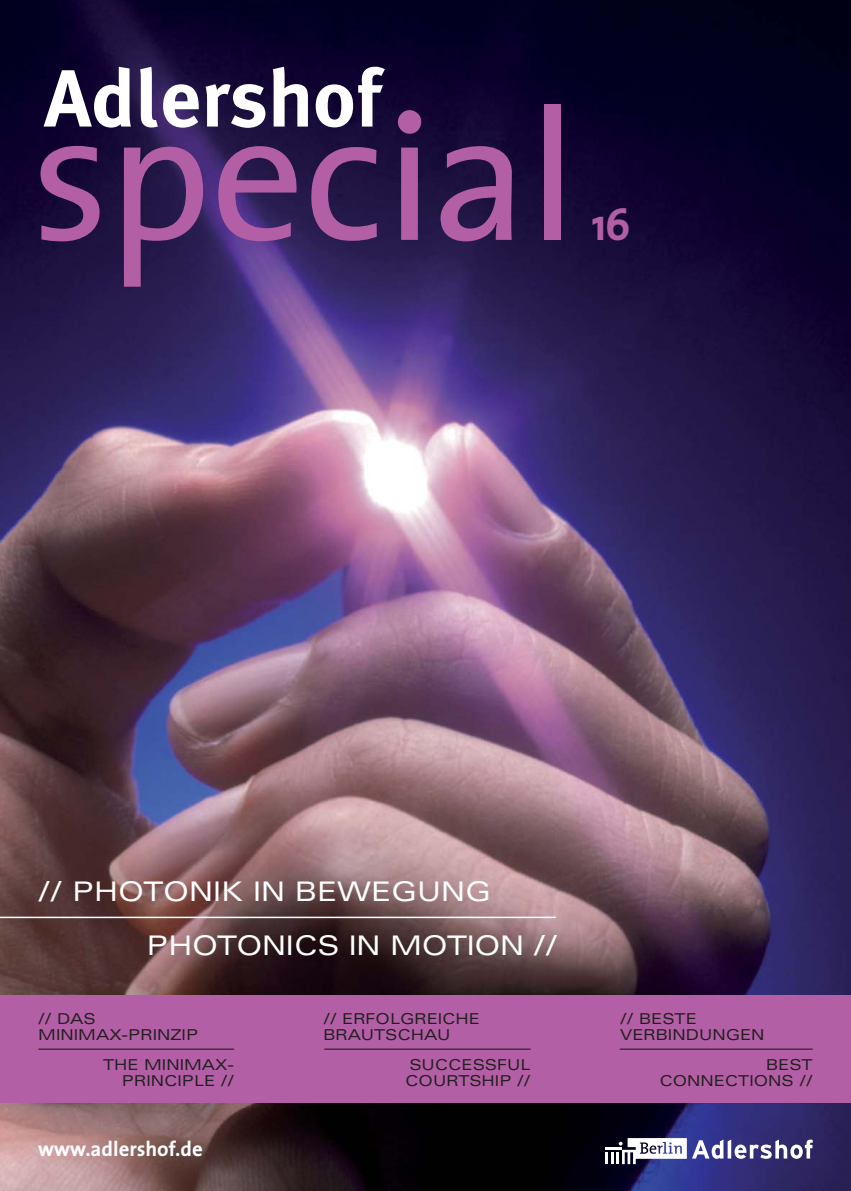
<style>
.page{position:relative;width:851px;height:1191px;background:#fff}
.page>*{position:absolute;margin:0;border:0;box-sizing:border-box;transform-origin:0 0}
.t1{font:185.7px "Thesis Sans";color:#b35fa5}
.t2{font:700 80.7px "Meta Plus";color:#fff}
.t3{font:44.85px "Thesis Sans Bolder";color:#b35fa5}
.t4{font:expanded 27px/53.6px "Univers";letter-spacing:-.01em;color:#fff}
.t5{font:21px "Thesis Sans Bolder";letter-spacing:.005em;color:#fff}
.t6{font:expanded 15px/16.5px "Univers";color:#231f20}
</style>
<div class="page">
<img style="left:0;top:0;width:850px;height:1190px">
<div style="left:0;top:995px;width:850px;height:108px;background:#b35fa5"></div>
<hr style="left:38px;top:1048px;width:196px;height:1px;background:#231f20">
<hr style="left:324px;top:1048px;width:206px;height:1px;background:#231f20">
<hr style="left:619px;top:1048px;width:193px;height:1px;background:#231f20">
<svg style="left:605px;top:1138px;width:81px;height:26px"></svg>
<svg style="left:692px;top:1139px;width:120px;height:19px"></svg>
<hr style="left:0;top:916px;width:555px;height:2px;background:#fff">
<h2 class="t2" style="left:44px;top:60px;width:338px">Adlershof</h2>
<h1 class="t1" style="left:33px;top:83px;width:545px">special</h1>
<h3 class="t3" style="left:592px;top:202px;width:40px">16</h3>
<h3 class="t4" style="left:147px;top:867px;width:412px;text-indent:-108px">// PHOTONIK IN BEWEGUNG<br>PHOTONICS IN MOTION //</h3>
<p class="t6" style="left:38px;top:1011px;width:161px">// DAS<br>MINIMAX-PRINZIP</p>
<p class="t6" style="left:103px;top:1057px;width:132px;text-align:right">THE MINIMAX-<br>PRINCIPLE //</p>
<h3 class="t5" style="left:38px;top:1137px;width:166px">www.adlershof.de</h3>
<p class="t6" style="left:323px;top:1011px;width:158px">// ERFOLGREICHE<br>BRAUTSCHAU</p>
<p class="t6" style="left:405px;top:1057px;width:127px">SUCCESSFUL<br>COURTSHIP //</p>
<p class="t6" style="left:620px;top:1011px;width:146px">// BESTE<br>VERBINDUNGEN</p>
<p class="t6" style="left:659px;top:1057px;width:155px;text-align:right">BEST<br>CONNECTIONS //</p>
</div>
